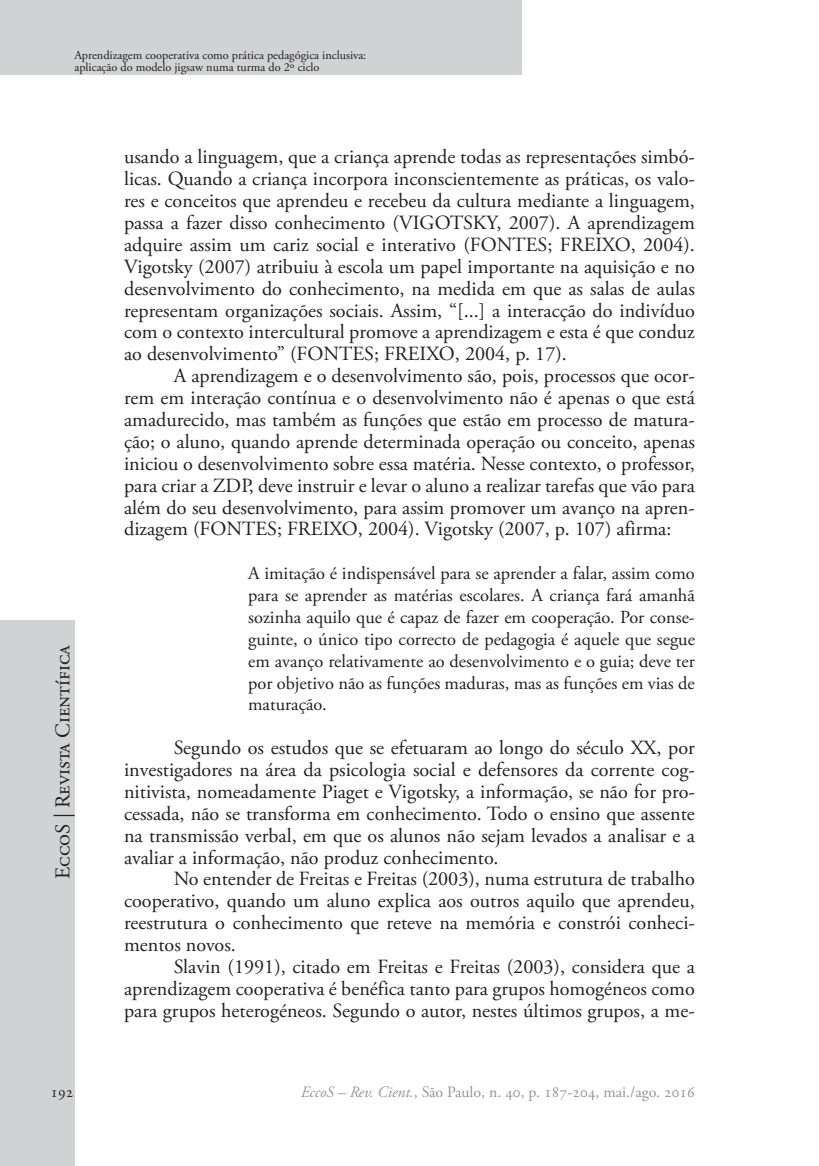
<style>
.page{position:relative;width:819px;height:1166px;background:#fff}
.page>*{position:absolute;margin:0;border:0;box-sizing:border-box;transform-origin:0 0}
.t1{font:21px "Adobe Garamond Pro";color:#231f20}
.t2{font:20.12px/21.9px "Adobe Garamond Pro";color:#231f20;text-align:justify}
.t3{font:18.38px/21.9px "Adobe Garamond Pro";color:#231f20;text-align:justify}
.t4{font:15.75px "Adobe Garamond Pro";color:#939598}
.t5{font:15.75px "Adobe Garamond Pro";color:#231f20}
.t6{font:12.25px/12.2px "Adobe Garamond Pro";color:#231f20}
.s1{font-style:italic}
</style>
<div class="page">
<div style="left:0;top:620px;width:74px;height:546px;background:#d1d2d4"></div>
<div style="left:0;top:0;width:521px;height:74px;background:#d1d2d4"></div>
<p class="t6" style="left:74px;top:49px;width:293px">Aprendizagem cooperativa como prática pedagógica inclusiva: aplicação do modelo jigsaw numa turma do 2º ciclo</p>
<p class="t1" style="left:50px;top:879px;width:236px;rotate:-90deg">EccoS | Revista Científica</p>
<p class="t2" style="left:124px;top:147px;width:572px">usando a linguagem, que a criança aprende todas as representações simbó&shy;licas. Quando a criança incorpora inconscientemente as práticas, os valo&shy;res e conceitos que aprendeu e recebeu da cultura mediante a linguagem, passa a fazer disso conhecimento (VIGOTSKY, 2007). A aprendizagem adquire assim um cariz social e interativo (FONTES; FREIXO, 2004).<br>Vigotsky (2007) atribuiu à escola um papel importante na aquisição e no desenvolvimento do conhecimento, na medida em que as salas de aulas representam organizações sociais. Assim, “[...] a interacção do indivíduo com o contexto intercultural promove a aprendizagem e esta é que conduz ao desenvolvimento” (FONTES; FREIXO, 2004, p. 17).</p>
<p class="t2" style="left:124px;top:366px;width:572px;text-indent:50px">A aprendizagem e o desenvolvimento são, pois, processos que ocor&shy;rem em interação contínua e o desenvolvimento não é apenas o que está amadurecido, mas também as funções que estão em processo de matura&shy;ção; o aluno, quando aprende determinada operação ou conceito, apenas iniciou o desenvolvimento sobre essa matéria. Nesse contexto, o professor, para criar a ZDP, deve instruir e levar o aluno a realizar tarefas que vão para além do seu desenvolvimento, para assim promover um avanço na apren&shy;dizagem (FONTES; FREIXO, 2004). Vigotsky (2007, p. 107) afirma:</p>
<p class="t3" style="left:248px;top:563px;width:448px">A imitação é indispensável para se aprender a falar, assim como para se aprender as matérias escolares. A criança fará amanhã sozinha aquilo que é capaz de fazer em cooperação. Por conse&shy;guinte, o único tipo correcto de pedagogia é aquele que segue em avanço relativamente ao desenvolvimento e o guia; deve ter por objetivo não as funções maduras, mas as funções em vias de maturação.</p>
<p class="t2" style="left:124px;top:737px;width:572px;text-indent:50px">Segundo os estudos que se efetuaram ao longo do século XX, por investigadores na área da psicologia social e defensores da corrente cog&shy;nitivista, nomeadamente Piaget e Vigotsky, a informação, se não for pro&shy;cessada, não se transforma em conhecimento. Todo o ensino que assente na transmissão verbal, em que os alunos não sejam levados a analisar e a avaliar a informação, não produz conhecimento.</p>
<p class="t2" style="left:124px;top:869px;width:572px;text-indent:50px">No entender de Freitas e Freitas (2003), numa estrutura de trabalho cooperativo, quando um aluno explica aos outros aquilo que aprendeu, reestrutura o conhecimento que reteve na memória e constrói conheci&shy;mentos novos.</p>
<p class="t2" style="left:124px;top:956px;width:572px;text-indent:50px">Slavin (1991), citado em Freitas e Freitas (2003), considera que a aprendizagem cooperativa é benéfica tanto para grupos homogéneos como para grupos heterogéneos. Segundo o autor, nestes últimos grupos, a me-</p>
<p class="t5" style="left:50px;top:1083px;width:25px">192</p>
<p class="t4" style="left:301px;top:1083px;width:395px"><span class="s1">EccoS – Rev. Cient.</span>, São Paulo, n. 40, p. 187-204, mai./ago. 2016</p>
</div>
